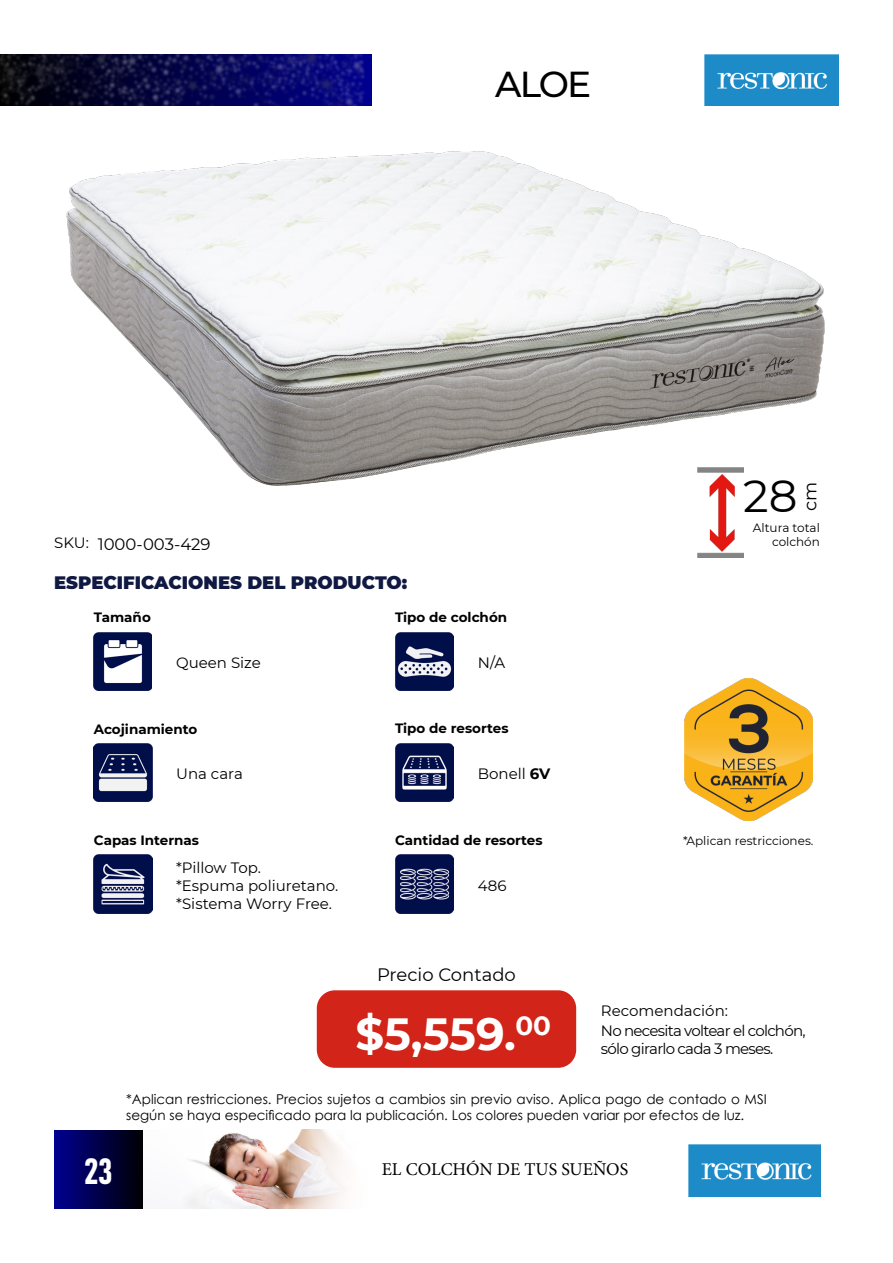
<style>
.page{position:relative;width:893px;height:1263px;background:#fff}
.page>*{position:absolute;margin:0;border:0;box-sizing:border-box;transform-origin:0 0}
.t1{font:700 45px "Montserrat";color:#fff}
.t2{font:45px "Montserrat";color:#000}
.t3{font:500 36px "Montserrat";color:#000}
.t4{font:36px "Bahnschrift";color:#fff}
.t5{font:700 26.25px "Montserrat";color:#fff}
.t6{font:900 18px "Montserrat";color:#101942}
.t7{font:18px "Minion Pro";color:#000}
.t8{font:18px "Montserrat";color:#000}
.t9{font:16.5px "Montserrat";color:#000}
.t10{font:15px "Montserrat";color:#000}
.t11{font:15px "Montserrat";letter-spacing:-.05em;color:#000}
.t12{font:13.5px/16.2px "Century Gothic";color:#000}
.t13{font:700 13.5px "Montserrat";color:#000}
.t14{font:12px "Montserrat";color:#000}
.s1{font-weight:700}
</style>
<div class="page">
<div style="left:54px;top:1130px;width:89px;height:79px;background:linear-gradient(to right,#000091,#000003)"></div>
<img style="left:698px;top:491px;width:45px;height:67px">
<img style="left:704px;top:54px;width:135px;height:52px">
<img style="left:0;top:54px;width:371px;height:52px">
<img style="left:684px;top:678px;width:128px;height:142px">
<img style="left:94px;top:632px;width:58px;height:58px">
<img style="left:94px;top:743px;width:58px;height:59px">
<img style="left:94px;top:855px;width:58px;height:58px">
<img style="left:395px;top:632px;width:58px;height:58px">
<img style="left:395px;top:743px;width:58px;height:59px">
<img style="left:395px;top:855px;width:58px;height:58px">
<img style="left:184px;top:1129px;width:637px;height:80px">
<img style="left:688px;top:1144px;width:133px;height:52px">
<div style="left:317px;top:990px;width:259px;height:78px;background:#d22418;border-radius:18px"></div>
<img style="left:66px;top:151px;width:759px;height:340px">
<p class="t3" style="left:495px;top:60px;width:98px">ALOE</p>
<p class="t2" style="left:743px;top:465px;width:56px">28</p>
<h3 class="t8" style="left:798px;top:511px;width:31px;rotate:-90deg">cm</h3>
<p class="t14" style="left:753px;top:519px;width:69px">Altura total</p>
<p class="t10" style="left:54px;top:533px;width:36px">SKU:</p>
<p class="t14" style="left:772px;top:534px;width:49px">colchón</p>
<p class="t9" style="left:98px;top:533px;width:114px">1000-003-429</p>
<h3 class="t6" style="left:54px;top:569px;width:355px">ESPECIFICACIONES DEL PRODUCTO:</h3>
<p class="t13" style="left:94px;top:608px;width:59px">Tamaño</p>
<p class="t13" style="left:395px;top:607px;width:114px">Tipo de colchón</p>
<p class="t10" style="left:176px;top:652px;width:86px">Queen Size</p>
<p class="t10" style="left:478px;top:652px;width:29px">N/A</p>
<p class="t13" style="left:94px;top:719px;width:105px">Acojinamiento</p>
<p class="t13" style="left:395px;top:718px;width:115px">Tipo de resortes</p>
<p class="t10" style="left:176px;top:763px;width:68px">Una cara</p>
<p class="t10" style="left:478px;top:763px;width:74px">Bonell <span class="s1">6V</span></p>
<p class="t13" style="left:94px;top:831px;width:107px">Capas Internas</p>
<p class="t13" style="left:395px;top:831px;width:149px">Cantidad de resortes</p>
<p class="t14" style="left:683px;top:832px;width:132px">*Aplican restricciones.</p>
<p class="t10" style="left:176px;top:857px;width:86px">*Pillow Top.</p>
<p class="t10" style="left:176px;top:875px;width:164px">*Espuma poliuretano.</p>
<p class="t10" style="left:176px;top:893px;width:157px">*Sistema Worry Free.</p>
<p class="t10" style="left:478px;top:875px;width:30px">486</p>
<h3 class="t8" style="left:377px;top:962px;width:140px">Precio Contado</h3>
<p class="t1" style="left:355px;top:1001px;width:162px">$5,559.</p>
<p class="t5" style="left:515px;top:1006px;width:37px">00</p>
<p class="t10" style="left:601px;top:1000px;width:129px">Recomendación:</p>
<p class="t11" style="left:601px;top:1020px;width:206px">No necesita voltear el colchón,</p>
<p class="t11" style="left:601px;top:1038px;width:174px">sólo girarlo cada 3 meses.</p>
<h2 class="t4" style="left:84px;top:1148px;width:30px">23</h2>
<p class="t12" style="left:126px;top:1091px;width:642px">*Aplican restricciones. Precios sujetos a cambios sin previo aviso. Aplica pago de contado o MSI según se haya especificado para la publicación. Los colores pueden variar por efectos de luz.</p>
<h3 class="t7" style="left:382px;top:1157px;width:248px">EL COLCHÓN DE TUS SUEÑOS</h3>
</div>
